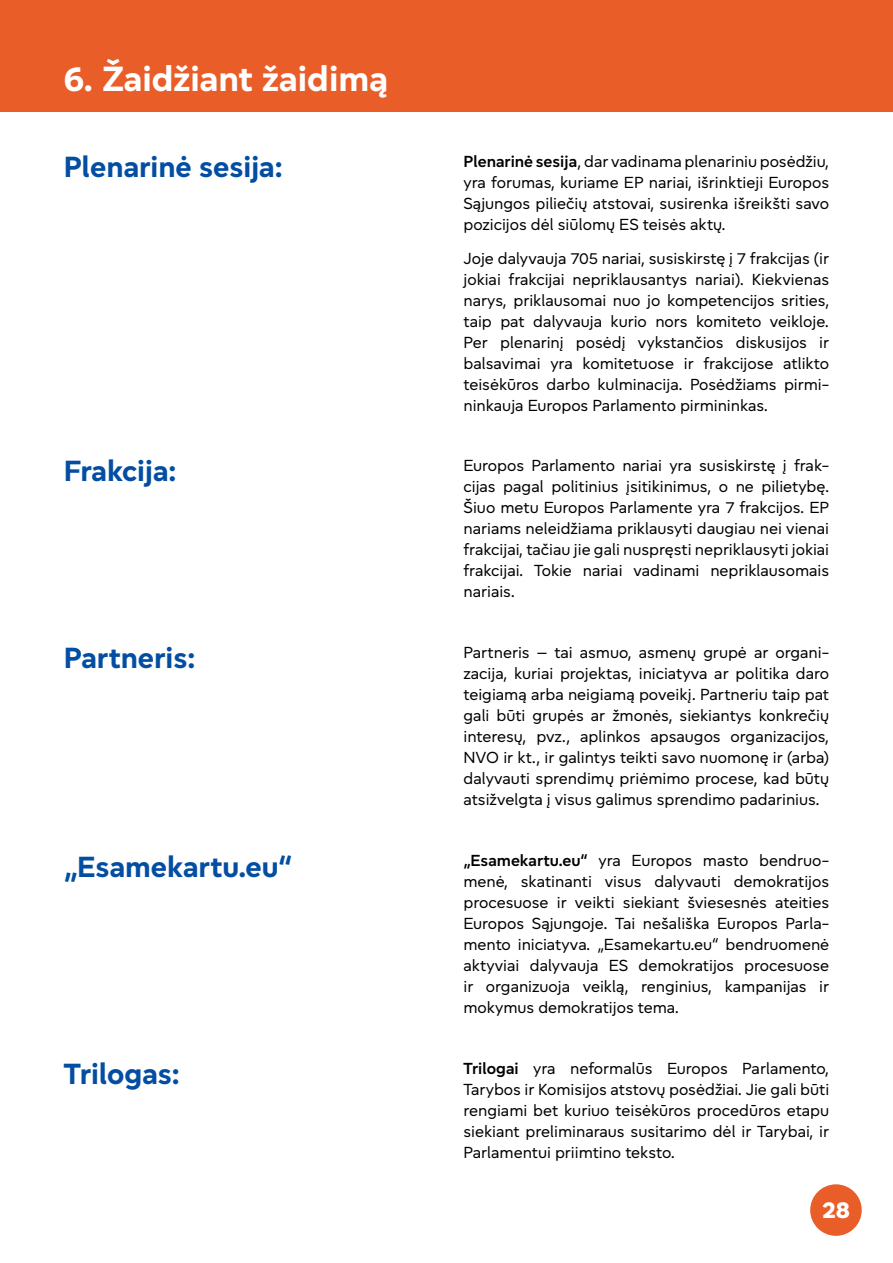
<style>
.page{position:relative;width:893px;height:1263px;background:#fff}
.page>*{position:absolute;margin:0;border:0;box-sizing:border-box;transform-origin:0 0}
.Chapter_Titles{font:700 36px "Europea";color:#fff}
.Glossary_Terms{font:700 30px "Europea";color:#034ea2}
.t1{font:800 24px "Europea";color:#fff}
.Body_Text{font:16.5px/21px "Europea";color:#000;text-align:justify}
.s1{font-weight:600}
</style>
<div class="page">
<div style="left:0;top:0;width:893px;height:112px;background:#e95d29"></div>
<div style="left:810px;top:1184px;width:52px;height:52px;background:#e95d29;border-radius:50%"></div>
<p class="Chapter_Titles" style="left:64px;top:52px;width:326px">6. Žaidžiant žaidimą</p>
<p class="Glossary_Terms" style="left:64px;top:145px;width:221px">Plenarinė sesija:</p>
<p class="Body_Text" style="left:463px;top:150px;width:367px"><span class="s1">Plenarinė sesija</span>, dar vadinama plenariniu posėdžiu, yra forumas, kuriame EP nariai, išrinktieji Europos Sąjungos piliečių atstovai, susirenka išreikšti savo pozicijos dėl siūlomų ES teisės aktų.</p>
<p class="Body_Text" style="left:463px;top:246px;width:367px">Joje dalyvauja 705 nariai, susiskirstę į 7 frakcijas (ir jokiai frakcijai nepriklausantys nariai). Kiekvienas narys, priklausomai nuo jo kompetencijos srities, taip pat dalyvauja kurio nors komiteto veikloje.<br>Per plenarinį posėdį vykstančios diskusijos ir balsavimai yra komitetuose ir frakcijose atlikto teisėkūros darbo kulminacija. Posėdžiams pirmi&shy;ninkauja Europos Parlamento pirmininkas.</p>
<p class="Glossary_Terms" style="left:64px;top:449px;width:114px">Frakcija:</p>
<p class="Body_Text" style="left:463px;top:454px;width:367px">Europos Parlamento nariai yra susiskirstę į frak&shy;cijas pagal politinius įsitikinimus, o ne pilietybę.<br>Šiuo metu Europos Parlamente yra 7 frakcijos. EP nariams neleidžiama priklausyti daugiau nei vienai frakcijai, tačiau jie gali nuspręsti nepriklausyti jokiai frakcijai. Tokie nariai vadinami nepriklausomais nariais.</p>
<p class="Glossary_Terms" style="left:64px;top:636px;width:133px">Partneris:</p>
<p class="Body_Text" style="left:463px;top:641px;width:367px">Partneris – tai asmuo, asmenų grupė ar organi&shy;zacija, kuriai projektas, iniciatyva ar politika daro teigiamą arba neigiamą poveikį. Partneriu taip pat gali būti grupės ar žmonės, siekiantys konkrečių interesų, pvz., aplinkos apsaugos organizacijos, NVO ir kt., ir galintys teikti savo nuomonę ir (arba) dalyvauti sprendimų priėmimo procese, kad būtų atsižvelgta į visus galimus sprendimo padarinius.</p>
<p class="Glossary_Terms" style="left:64px;top:844px;width:230px">„Esamekartu.eu“</p>
<p class="Body_Text" style="left:463px;top:849px;width:367px"><span class="s1">„Esamekartu.eu“</span> yra Europos masto bendruo&shy;menė, skatinanti visus dalyvauti demokratijos procesuose ir veikti siekiant šviesesnės ateities Europos Sąjungoje. Tai nešališka Europos Parla&shy;mento iniciatyva. „Esamekartu.eu“ bendruomenė aktyviai dalyvauja ES demokratijos procesuose ir organizuoja veiklą, renginius, kampanijas ir mokymus demokratijos tema.</p>
<p class="Glossary_Terms" style="left:64px;top:1051px;width:118px">Trilogas:</p>
<p class="Body_Text" style="left:463px;top:1056px;width:367px"><span class="s1">Trilogai</span> yra neformalūs Europos Parlamento, Tarybos ir Komisijos atstovų posėdžiai. Jie gali būti rengiami bet kuriuo teisėkūros procedūros etapu siekiant preliminaraus susitarimo dėl ir Tarybai, ir Parlamentui priimtino teksto.</p>
<p class="t1" style="left:822px;top:1192px;width:29px">28</p>
</div>
